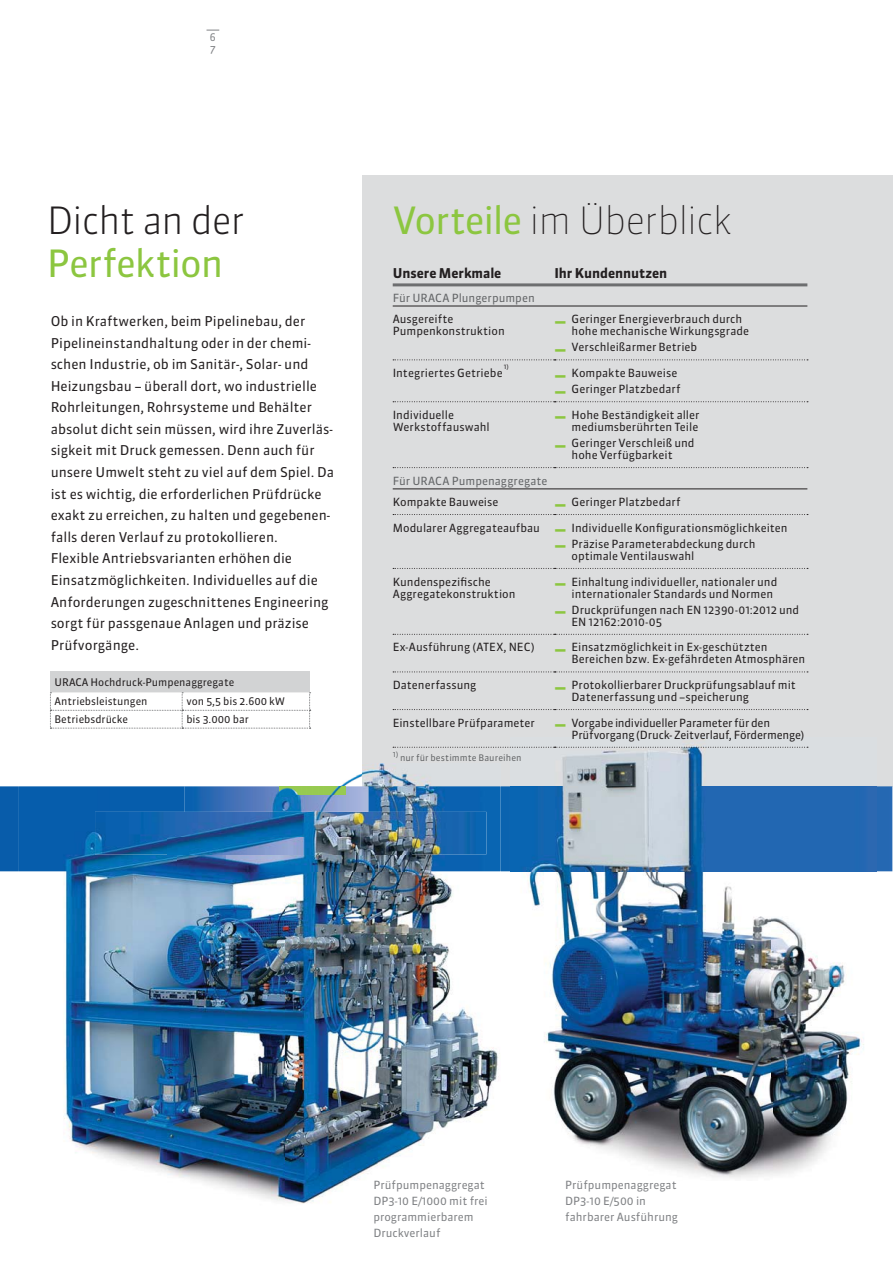
<style>
.page{position:relative;width:893px;height:1263px;background:#fff}
.page>*{position:absolute;margin:0;border:0;box-sizing:border-box;transform-origin:0 0}
.t1{font:100 37.5px "Sanuk OT";letter-spacing:-.035em;color:#231f20}
.t2{font:300 37.5px "Sanuk Pro";letter-spacing:-.03em;color:#231f20}
.t3{font:37.5px "Sanuk OT";letter-spacing:-.03em;color:#8cc640}
.t4{font:33px "Sanuk OT";color:#8cc640;scale:.72 1}
.t5{font:13.5px/21.6px "Sanuk OT";color:#231f20}
.t6{font:700 13.5px "Sanuk OT";letter-spacing:-.005em;color:#231f20}
.t7{font:11.25px/12px "Sanuk OT";letter-spacing:.005em;color:#231f20}
.t8{font:11.25px/15.8px "Sanuk OT";color:#808285}
.t9{font:11.25px/12px "Sanuk OT";letter-spacing:-.015em;color:#231f20}
.t10{font:11.25px "Sanuk OT";color:#636567}
.t11{font:10.5px/19.8px "Sanuk OT";color:#231f20}
.t12{font:10.5px/12.6px "Sanuk OT";color:#808285}
.t13{font:9px "Sanuk OT";letter-spacing:.01em;color:#636567}
.t14{font:7.5px "Sanuk OT";color:#636567}
.t15{font:6.6px "Sanuk OT";color:#231f20}
.s1{font-weight:400;color:#8cc640}
</style>
<div class="page">
<div style="left:362px;top:175px;width:530px;height:611px;background:#dcddde"></div>
<svg style="left:0;top:786px;width:892px;height:85px;background:#1462ae"></svg>
<img style="left:510px;top:746px;width:367px;height:432px">
<img style="left:18px;top:764px;width:483px;height:440px">
<img style="left:178px;top:854px;width:229px;height:17px">
<img style="left:95px;top:812px;width:391px;height:42px">
<img style="left:184px;top:786px;width:184px;height:26px">
<img style="left:167px;top:837px;width:245px;height:17px">
<img style="left:280px;top:786px;width:65px;height:9px">
<div style="left:50px;top:671px;width:260px;height:21px;background:#d2d3d4"></div>
<svg style="left:50px;top:692px;width:261px;height:37px"></svg>
<svg style="left:393px;top:360px;width:415px;height:1px"></svg>
<svg style="left:393px;top:467px;width:415px;height:1px"></svg>
<svg style="left:393px;top:401px;width:415px;height:1px"></svg>
<hr style="left:393px;top:283px;width:414px;height:3px;background:#6d6e70">
<svg style="left:393px;top:514px;width:415px;height:1px"></svg>
<svg style="left:393px;top:568px;width:415px;height:1px"></svg>
<svg style="left:393px;top:634px;width:415px;height:1px"></svg>
<svg style="left:393px;top:672px;width:415px;height:1px"></svg>
<svg style="left:393px;top:709px;width:415px;height:1px"></svg>
<svg style="left:393px;top:747px;width:415px;height:1px"></svg>
<hr style="left:393px;top:306px;width:414px;height:1px;background:#231f20">
<hr style="left:393px;top:489px;width:414px;height:1px;background:#231f20">
<svg style="left:206px;top:30px;width:13px;height:1px"></svg>
<p class="t12" style="left:210px;top:32px;width:8px">6<br>7</p>
<h1 class="t2" style="left:47px;top:199px;width:199px">Dicht an der</h1>
<h1 class="t3" style="left:47px;top:248px;width:178px">Perfektion</h1>
<p class="t5" style="left:51px;top:311px;width:285px">Ob in Kraftwerken, beim Pipelinebau, der Pipelineinstandhaltung oder in der chemi&shy;schen Industrie, ob im Sanitär-, Solar- und Heizungsbau – überall dort, wo industrielle Rohrleitungen, Rohrsysteme und Behälter absolut dicht sein müssen, wird ihre Zuverläs&shy;sigkeit mit Druck gemessen. Denn auch für unsere Umwelt steht zu viel auf dem Spiel. Da ist es wichtig, die erforderlichen Prüfdrücke exakt zu erreichen, zu halten und gegebenen&shy;falls deren Verlauf zu protokollieren.<br>Flexible Antriebsvarianten erhöhen die Einsatzmöglichkeiten. Individuelles auf die Anforderungen zugeschnittenes Engineering sorgt für passgenaue Anlagen und präzise Prüfvorgänge.</p>
<p class="t11" style="left:55px;top:673px;width:181px">URACA Hochdruck-Pumpenaggregate<br>Antriebsleistungen</p>
<p class="t11" style="left:186px;top:693px;width:100px">von 5,5 bis 2.600 kW</p>
<p class="t11" style="left:55px;top:710px;width:75px">Betriebsdrücke</p>
<p class="t11" style="left:186px;top:710px;width:64px">bis 3.000 bar</p>
<h1 class="t1" style="left:393px;top:205px;width:341px"><span class="s1">Vorteile</span> im Überblick</h1>
<p class="t6" style="left:393px;top:267px;width:110px">Unsere Merkmale</p>
<p class="t6" style="left:554px;top:267px;width:114px">Ihr Kundennutzen</p>
<p class="t10" style="left:393px;top:293px;width:144px">Für URACA Plungerpumpen</p>
<p class="t7" style="left:393px;top:314px;width:114px">Ausgereifte<br>Pumpenkonstruktion</p>
<h2 class="t4" style="left:554px;top:293px;width:18px">_</h2>
<p class="t7" style="left:571px;top:314px;width:179px">Geringer Energieverbrauch durch hohe mechanische Wirkungsgrade</p>
<h2 class="t4" style="left:554px;top:321px;width:18px">_</h2>
<p class="t7" style="left:571px;top:342px;width:127px">Verschleißarmer Betrieb</p>
<p class="t7" style="left:393px;top:368px;width:111px">Integriertes Getriebe</p>
<p class="t15" style="left:504px;top:364px;width:6px">1)</p>
<h2 class="t4" style="left:554px;top:347px;width:18px">_</h2>
<p class="t7" style="left:571px;top:368px;width:107px">Kompakte Bauweise</p>
<h2 class="t4" style="left:554px;top:363px;width:18px">_</h2>
<p class="t7" style="left:571px;top:384px;width:111px">Geringer Platzbedarf</p>
<p class="t7" style="left:393px;top:410px;width:99px">Individuelle<br>Werkstoffauswahl</p>
<h2 class="t4" style="left:554px;top:389px;width:18px">_</h2>
<p class="t7" style="left:571px;top:410px;width:130px">Hohe Beständigkeit aller mediumsberührten Teile</p>
<h2 class="t4" style="left:554px;top:417px;width:18px">_</h2>
<p class="t7" style="left:571px;top:438px;width:125px">Geringer Verschleiß und hohe Verfügbarkeit</p>
<p class="t10" style="left:393px;top:476px;width:156px">Für URACA Pumpenaggregate</p>
<p class="t7" style="left:393px;top:497px;width:107px">Kompakte Bauweise</p>
<h2 class="t4" style="left:554px;top:476px;width:18px">_</h2>
<p class="t7" style="left:571px;top:497px;width:111px">Geringer Platzbedarf</p>
<p class="t7" style="left:393px;top:523px;width:149px">Modularer Aggregateaufbau</p>
<h2 class="t4" style="left:554px;top:502px;width:18px">_</h2>
<p class="t7" style="left:571px;top:523px;width:218px">Individuelle Konfigurations möglichkeiten</p>
<h2 class="t4" style="left:554px;top:518px;width:18px">_</h2>
<p class="t7" style="left:571px;top:539px;width:185px">Präzise Parameterabdeckung durch optimale Ventilauswahl</p>
<p class="t7" style="left:393px;top:577px;width:124px">Kundenspezifische<br>Aggregatekonstruktion</p>
<h2 class="t4" style="left:554px;top:555px;width:18px">_</h2>
<p class="t7" style="left:571px;top:577px;width:207px">Einhaltung individueller, nationaler und internationaler Standards und Normen</p>
<h2 class="t4" style="left:554px;top:584px;width:18px">_</h2>
<p class="t7" style="left:571px;top:605px;width:229px">Druckprüfungen nach EN 12390-01:2012 und<br>EN 12162:2010-05</p>
<p class="t7" style="left:393px;top:642px;width:143px">Ex-Ausführung (ATEX, NEC)</p>
<h2 class="t4" style="left:554px;top:621px;width:18px">_</h2>
<p class="t7" style="left:571px;top:642px;width:235px">Einsatzmöglichkeit in Ex-geschützten<br>Bereichen bzw. Ex-gefährdeten Atmosphären</p>
<p class="t7" style="left:393px;top:680px;width:85px">Datenerfassung</p>
<h2 class="t4" style="left:554px;top:659px;width:18px">_</h2>
<p class="t7" style="left:571px;top:680px;width:226px">Protokollierbarer Druckprüfungsablauf mit<br>Datenerfassung und –speicherung</p>
<p class="t7" style="left:393px;top:718px;width:144px">Einstellbare Prüfparameter</p>
<h2 class="t4" style="left:554px;top:697px;width:18px">_</h2>
<p class="t9" style="left:571px;top:718px;width:234px">Vorgabe individueller Parameter für den<br>Prüfvorgang (Druc k- Zeitverlauf, Fördermenge)</p>
<p class="t14" style="left:393px;top:751px;width:7px">1)</p>
<p class="t13" style="left:400px;top:754px;width:123px">nur für bestimmte Baureihen</p>
<p class="t8" style="left:373px;top:1178px;width:116px">Prüfpumpenaggregat<br>DP3-10 E/1000 mit frei programmierbarem<br>Druckverlauf</p>
<p class="t8" style="left:565px;top:1178px;width:114px">Prüfpumpenaggregat<br>DP3-10 E/500 in fahrbarer Ausführung</p>
</div>
